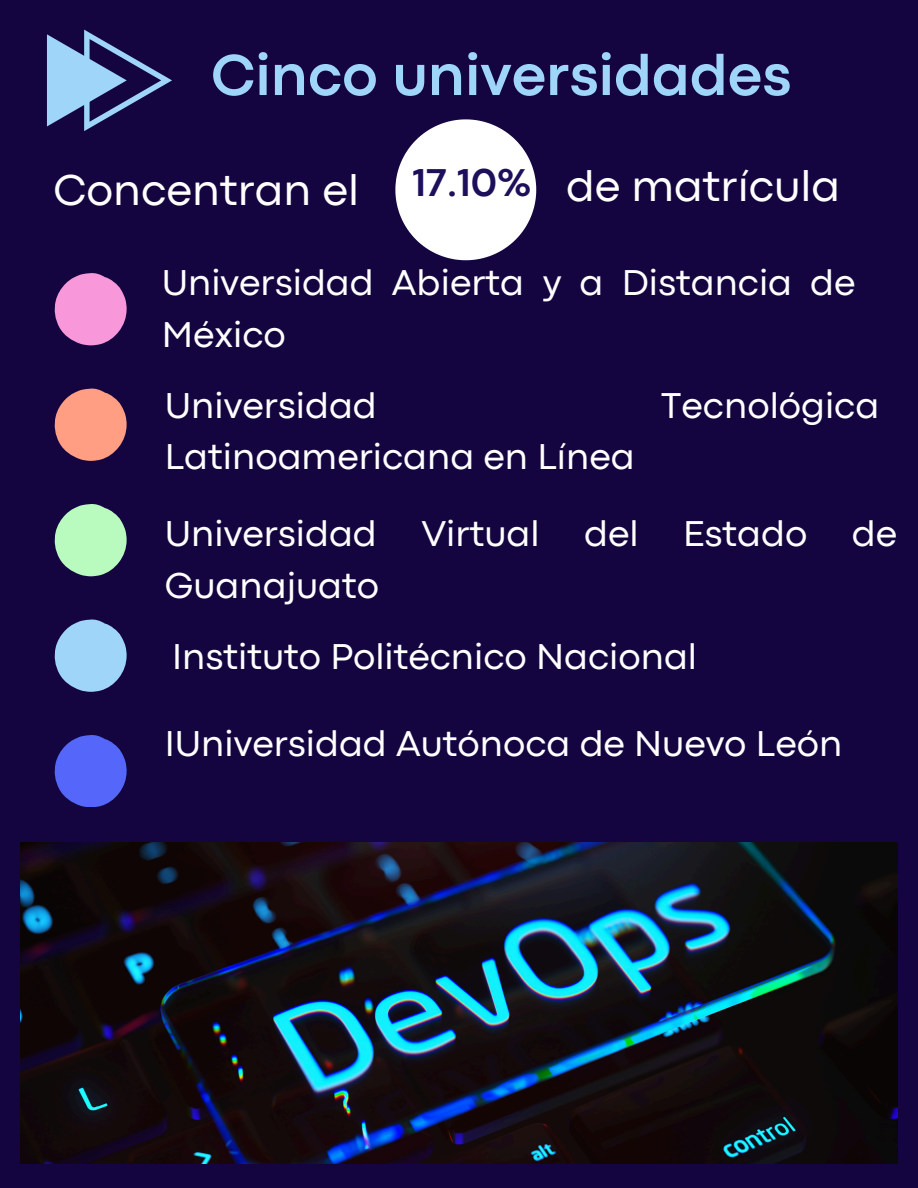
<style>
.page{position:relative;width:918px;height:1188px;background:#140540}
.page>*{position:absolute;margin:0;border:0;box-sizing:border-box;transform-origin:0 0}
.t1{font:700 60px "Codec Pro";color:#9ed5f8}
.t2{font:45px "Codec Pro";color:#fff}
.t3{font:700 40.5px "Codec Pro";color:#1e0f5b}
.t4{font:37.5px/51.8px "Codec Pro";color:#fff}
</style>
<div class="page">
<img style="left:21px;top:842px;width:876px;height:321px">
<svg style="left:54px;top:273px;width:73px;height:72px"></svg>
<svg style="left:54px;top:388px;width:73px;height:73px"></svg>
<svg style="left:54px;top:504px;width:73px;height:72px"></svg>
<svg style="left:54px;top:735px;width:73px;height:72px"></svg>
<svg style="left:54px;top:619px;width:73px;height:73px"></svg>
<svg style="left:395px;top:119px;width:141px;height:141px"></svg>
<svg style="left:47px;top:30px;width:125px;height:101px"></svg>
<h3 class="t1" style="left:211px;top:54px;width:582px">Cinco universidades</h3>
<p class="t2" style="left:53px;top:174px;width:307px">Concentran el</p>
<p class="t3" style="left:413px;top:169px;width:121px">17.10%</p>
<h3 class="t2" style="left:566px;top:170px;width:276px">de matrícula</h3>
<h2 class="t4" style="left:162px;top:259px;width:695px">Universidad Abierta y a Distancia de<br>México</h2>
<p class="t4" style="left:165px;top:382px;width:214px">Universidad</p>
<p class="t4" style="left:661px;top:382px;width:220px">Tecnológica</p>
<p class="t4" style="left:165px;top:434px;width:471px">Latinoamericana en Línea</p>
<p class="t4" style="left:165px;top:511px;width:734px">Universidad Virtual del Estado de<br>Guanajuato</p>
<h1 class="t4" style="left:172px;top:634px;width:527px">Instituto Politécnico Nacional</h1>
<p class="t4" style="left:165px;top:721px;width:679px">IUniversidad Autónoca de Nuevo León</p>
</div>
